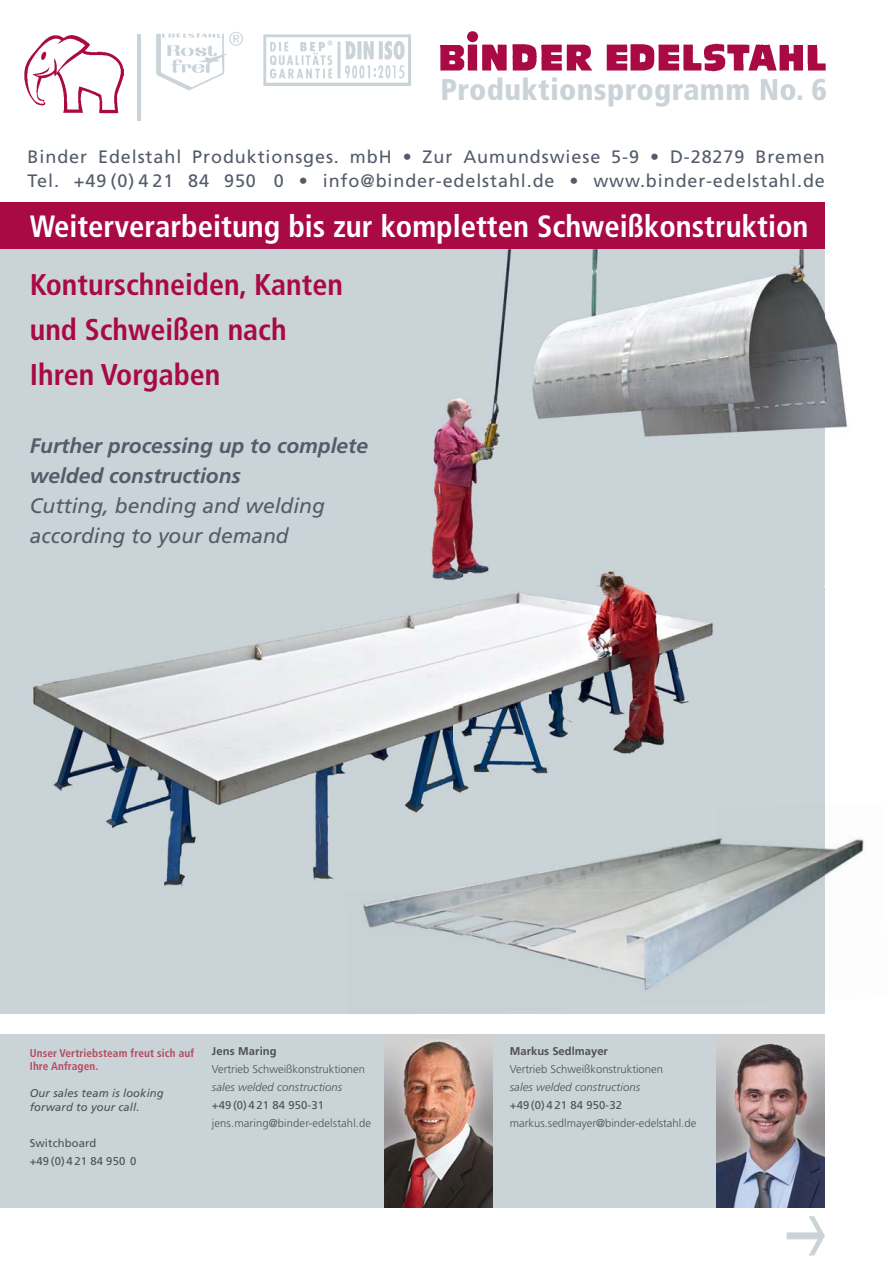
<style>
.page{position:relative;width:893px;height:1263px;background:#fff}
.page>*{position:absolute;margin:0;border:0;box-sizing:border-box;transform-origin:0 0}
.t1{font:700 condensed 30.75px "Frutiger";color:#fff}
.t2{font:700 condensed 30px/45px "Frutiger";color:#a90a43}
.t3{font:900 condensed 30px "Frutiger LT Std";letter-spacing:.015em;color:#cad3d8}
.t4{font:italic 700 21px/30px "Frutiger LT Std";color:#545c6a}
.t5{font:italic 21px/30px "Frutiger LT Std";color:#545c6a}
.t6{font:18px/24px "Frutiger LT Std";letter-spacing:.05em;color:#545c6a}
.t7{font:300 11.25px "Frutiger LT Std";color:#4e5051}
.t8{font:11.25px/18px "Frutiger LT Std";letter-spacing:.01em;color:#4e5051}
.t9{font:italic 300 11.25px "Frutiger LT Std";letter-spacing:.01em;color:#4e5051}
.t10{font:700 condensed 11.25px/13.5px "Frutiger LT Std";letter-spacing:.01em;color:#b7485d}
.t11{font:italic 11.25px/13.5px "Frutiger LT Std";letter-spacing:.01em;color:#4e5051}
.t12{font:700 11.25px "Frutiger LT Std";color:#4e5051}
</style>
<div class="page">
<div style="left:0;top:202px;width:825px;height:1006px;background:#cad3d8"></div>
<div style="left:0;top:1014px;width:866px;height:20px;background:#fff"></div>
<svg style="left:787px;top:1216px;width:38px;height:39px"></svg>
<div style="left:0;top:202px;width:825px;height:47px;background:#a90a43"></div>
<img style="left:825px;top:839px;width:39px;height:37px">
<img style="left:363px;top:838px;width:462px;height:152px">
<img style="left:33px;top:606px;width:420px;height:236px">
<img style="left:453px;top:586px;width:261px;height:207px">
<img style="left:164px;top:842px;width:170px;height:45px">
<img style="left:343px;top:808px;width:375px;height:82px">
<img style="left:431px;top:249px;width:417px;height:305px">
<img style="left:431px;top:554px;width:201px;height:32px">
<img style="left:264px;top:34px;width:147px;height:52px">
<img style="left:440px;top:31px;width:386px;height:40px">
<div style="left:432px;top:15px;width:27px;height:30px;background:#fff"></div>
<img style="left:25px;top:36px;width:98px;height:77px">
<hr style="left:137px;top:34px;width:4px;height:86px;background:#cad3d8">
<img style="left:156px;top:32px;width:87px;height:59px">
<img style="left:717px;top:1040px;width:108px;height:168px">
<img style="left:385px;top:1034px;width:108px;height:174px">
<h2 class="t3" style="left:440px;top:75px;width:388px">Produktionsprogramm No. 6</h2>
<p class="t6" style="left:28px;top:145px;width:799px">Binder Edelstahl Produktionsges. mbH • Zur Aumundswiese 5-9 • D-28279 Bremen<br>Tel. +49 (0) 4 21 84 950 0 • info@binder-edelstahl.de • www.binder-edelstahl.de</p>
<h1 class="t1" style="left:30px;top:211px;width:780px">Weiterverarbeitung bis zur kompletten Schweißkonstruktion</h1>
<h2 class="t2" style="left:30px;top:264px;width:315px">Konturschneiden, Kanten und Schweißen nach<br>Ihren Vorgaben</h2>
<p class="t4" style="left:30px;top:432px;width:340px">Further processing up to complete welded constructions</p>
<p class="t5" style="left:30px;top:492px;width:297px">Cutting, bending and welding according to your demand</p>
<p class="t10" style="left:30px;top:1046px;width:166px">Unser Vertriebsteam freut sich auf<br>Ihre Anfragen.</p>
<p class="t11" style="left:30px;top:1087px;width:135px">Our sales team is looking forward to your call.</p>
<p class="t8" style="left:30px;top:1134px;width:108px">Switchboard<br>+49 (0) 4 21 84 950 0</p>
<p class="t12" style="left:212px;top:1045px;width:66px">Jens Maring</p>
<p class="t7" style="left:212px;top:1063px;width:155px">Vertrieb Schweißkonstruktionen</p>
<p class="t9" style="left:212px;top:1080px;width:132px">sales welded constructions</p>
<p class="t8" style="left:212px;top:1096px;width:114px">+49 (0) 4 21 84 950-31</p>
<p class="t7" style="left:212px;top:1117px;width:161px">jens.maring@binder-edelstahl.de</p>
<p class="t12" style="left:510px;top:1045px;width:100px">Markus Sedlmayer</p>
<p class="t7" style="left:510px;top:1063px;width:155px">Vertrieb Schweißkonstruktionen</p>
<p class="t9" style="left:510px;top:1080px;width:132px">sales welded constructions</p>
<p class="t8" style="left:510px;top:1096px;width:114px">+49 (0) 4 21 84 950-32</p>
<p class="t7" style="left:510px;top:1117px;width:188px">markus.sedlmayer@binder-edelstahl.de</p>
</div>
